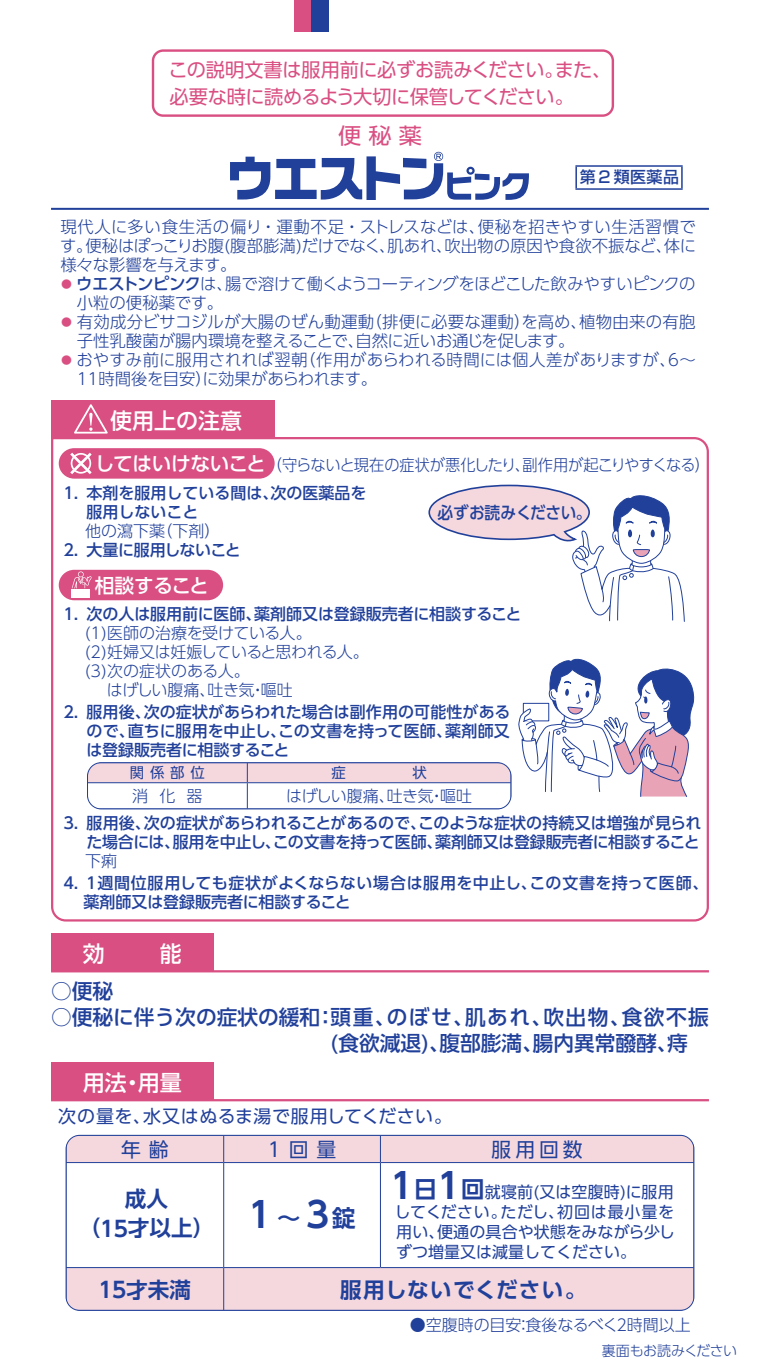
<style>
.page{position:relative;width:760px;height:1372px;background:#fff}
.page>*{position:absolute;margin:0;border:0;box-sizing:border-box;transform-origin:0 0}
.t1{font:22px "UD Shin Go Pro Medium 90 msp RKSJ H";color:#fff}
.t2{font:22px "UD Shin Go Pro Regular 90 msp RKSJ H";color:#d94f82;scale:1.05 1}
.t3{font:21.6px/29px "UD Shin Go Pro De Bold 90 msp RKSJ H";color:#21409a}
.t4{font:21.6px "UD Shin Go Pro De Bold 90 msp RKSJ H";letter-spacing:.055em;color:#21409a}
.t5{font:20.8px/26px "UD Shin Go Pro Medium 90 msp RKSJ H";color:#21409a}
.t6{font:19.8px "UD Shin Go Pro Regular 90 msp RKSJ H";letter-spacing:.3em;color:#21409a}
.t7{font:19.6px "UD Shin Go Pro Medium 90 msp RKSJ H";letter-spacing:-.03em;color:#fff}
.t8{font:19.2px/26.4px "UD Shin Go Pro Regular 90 msp RKSJ H";letter-spacing:-.03em;color:#d94f82}
.t9{font:18px "UD Shin Go Pro Regular 90 msp RKSJ H";letter-spacing:.025em;color:#21409a}
.t10{font:16.8px "UD Shin Go Pro Medium 90 msp RKSJ H";letter-spacing:-.005em;color:#21409a;scale:.93 1}
.t11{font:16.4px/19px "UD Shin Go Pro Light 90 msp RKSJ H";letter-spacing:-.005em;color:#21409a;text-align:justify}
.t12{font:16px/19px "UD Shin Go Pro Medium 90 msp RKSJ H";color:#21409a}
.t13{font:16px "UD Shin Go Pro Light 90 msp RKSJ H";letter-spacing:-.02em;color:#21409a}
.t14{font:16px/20px "UD Shin Go Pro Regular 90 msp RKSJ H";color:#21409a;text-align:justify}
.t15{font:16px "UD Shin Go Pro Light 90 msp RKSJ H";letter-spacing:-.02em;color:#21409a;scale:.95 1}
.t16{font:16px "UD Shin Go Pro Medium 90 msp RKSJ H";letter-spacing:-.03em;color:#21409a}
.t17{font:16px "UD Shin Go Pro Light 90 msp RKSJ H";color:#21409a}
.t18{font:16px "Shin Go Pro Medium 90 msp RKSJ H";letter-spacing:.025em;color:#21409a}
.t19{font:14.4px "UD Shin Go Pro Regular 90 msp RKSJ H";color:#21409a}
.t20{font:14px "UD Shin Go Pro Light 90 msp RKSJ H";letter-spacing:-.03em;color:#21409a}
.s1{font-family:"UD Shin Go Pro Medium 90 msp RKSJ H"}
.s2{font-family:"UD Shin Go Pro Medium 90 msp RKSJ H";font-size:19.6px;color:#fff}
.s3{font-family:"UD Shin Go Pro De Bold 90 msp RKSJ H";font-size:35px}
.s4{font-family:"UD Shin Go Pro De Bold 90 msp RKSJ H";font-size:23.4px}
</style>
<div class="page">
<div style="left:51px;top:400px;width:223px;height:39px;background:#d94f82"></div>
<svg style="left:74px;top:404px;width:34px;height:30px"></svg>
<div style="left:51px;top:934px;width:163px;height:37px;background:#d94f82"></div>
<hr style="left:51px;top:970px;width:658px;height:2px;background:#d94f82">
<div style="left:51px;top:1062px;width:163px;height:38px;background:#d94f82"></div>
<hr style="left:51px;top:1099px;width:658px;height:2px;background:#d94f82">
<svg style="left:67px;top:1136px;width:626px;height:173px"></svg>
<hr style="left:66px;top:1135px;width:158px;height:1px;background:#21409a">
<svg style="left:223px;top:1137px;width:1px;height:25px"></svg>
<hr style="left:380px;top:1135px;width:314px;height:1px;background:#21409a">
<svg style="left:380px;top:1137px;width:1px;height:25px"></svg>
<hr style="left:66px;top:1162px;width:158px;height:1px;background:#21409a">
<hr style="left:224px;top:1162px;width:156px;height:1px;background:#21409a">
<hr style="left:223px;top:1163px;width:1px;height:104px;background:#21409a">
<hr style="left:380px;top:1162px;width:314px;height:1px;background:#21409a">
<hr style="left:380px;top:1163px;width:1px;height:104px;background:#21409a">
<hr style="left:66px;top:1267px;width:158px;height:1px;background:#21409a">
<hr style="left:66px;top:1268px;width:1px;height:42px;background:#21409a">
<hr style="left:224px;top:1267px;width:156px;height:1px;background:#21409a">
<hr style="left:223px;top:1268px;width:1px;height:42px;background:#21409a">
<hr style="left:380px;top:1267px;width:314px;height:1px;background:#21409a">
<hr style="left:693px;top:1268px;width:1px;height:42px;background:#21409a">
<hr style="left:66px;top:1310px;width:628px;height:1px;background:#21409a">
<div style="left:66px;top:1135px;width:628px;height:176px;border:1px solid #21409a;border-radius:14px"></div>
<hr style="left:575px;top:165px;width:107px;height:2px;background:#21409a">
<hr style="left:575px;top:167px;width:2px;height:21px;background:#21409a">
<svg style="left:681px;top:167px;width:1px;height:21px"></svg>
<hr style="left:575px;top:188px;width:107px;height:2px;background:#21409a">
<div style="left:152px;top:49px;width:462px;height:68px;border:2px solid #d94f82;border-radius:10px"></div>
<div style="left:295px;top:0;width:17px;height:31px;background:#d94f82"></div>
<div style="left:312px;top:0;width:17px;height:31px;background:#21409a"></div>
<hr style="left:51px;top:208px;width:658px;height:2px;background:#21409a">
<svg style="left:230px;top:152px;width:299px;height:48px"></svg>
<svg style="left:51px;top:436px;width:658px;height:486px"></svg>
<p class="t8" style="left:168px;top:59px;width:444px">この説明文書は服用前に必ずお読みください。また、必要な時に読めるよう大切に保管してください。</p>
<h1 class="t2" style="left:338px;top:127px;width:81px">便秘薬</h1>
<p class="t18" style="left:579px;top:171px;width:101px">第２類医薬品</p>
<p class="t11" style="left:60px;top:220px;width:637px">現代人に多い食生活の偏り・運動不足・ストレスなどは、便秘を招きやすい生活習慣です。便秘はぽっこりお腹(腹部膨満)だけでなく、肌あれ、吹出物の原因や食欲不振など、体に様々な影響を与えます。</p>
<p class="t11" style="left:76px;top:277px;width:621px;text-align:left"><span class="s1">ウエストンピンク</span>は、腸で溶けて働くようコーティングをほどこした飲みやすいピンクの小粒の便秘薬です。<br>有効成分ビサコジルが大腸のぜん動運動（排便に必要な運動）を高め、植物由来の有胞子性乳酸菌が腸内環境を整えることで、自然に近いお通じを促します。<br>おやすみ前に服用されれば翌朝（作用があらわれる時間には個人差がありますが、6～11時間後を目安）に効果があらわれます。</p>
<h1 class="t1" style="left:110px;top:412px;width:133px">使用上の注意</h1>
<p class="t15" style="left:95px;top:459px;width:649px"><span class="s2">してはいけないこと</span>（守らないと現在の症状が悪化したり、副作用が起こりやすくなる）</p>
<p class="t12" style="left:87px;top:486px;width:281px;text-indent:-26px">１． 本剤を服用している間は、次の医薬品を服用しないこと</p>
<p class="t13" style="left:85px;top:525px;width:137px">他の瀉下薬（下剤）</p>
<p class="t16" style="left:61px;top:544px;width:181px">２．大量に服用しないこと</p>
<p class="t7" style="left:95px;top:578px;width:116px">相談すること</p>
<p class="t12" style="left:61px;top:607px;width:462px">１．次の人は服用前に医師、薬剤師又は登録販売者に相談すること</p>
<p class="t13" style="left:85px;top:627px;width:228px">(1)医師の治療を受けている人。</p>
<p class="t13" style="left:85px;top:646px;width:286px">(2)妊婦又は妊娠していると思われる人。</p>
<p class="t17" style="left:85px;top:665px;width:166px">(3)次の症状のある人。</p>
<p class="t13" style="left:107px;top:684px;width:188px">はげしい腹痛、吐き気・嘔吐</p>
<p class="t12" style="left:86px;top:704px;width:425px;text-align:justify;text-indent:-25px">２． 服用後、次の症状があらわれた場合は副作用の可能性があるので、直ちに服用を中止し、この文書を持って医師、薬剤師又は登録販売者に相談すること</p>
<p class="t19" style="left:130px;top:767px;width:76px">関係部位</p>
<p class="t13" style="left:132px;top:790px;width:72px">消　化　器</p>
<p class="t13" style="left:286px;top:790px;width:188px">はげしい腹痛、吐き気・嘔吐</p>
<p class="t12" style="left:61px;top:816px;width:642px;text-align:right">３． 服用後、次の症状があらわれることがあるので、このような症状の持続又は増強が見られた場合には、服用を中止し、この文書を持って医師、薬剤師又は登録販売者に相談すること</p>
<p class="t13" style="left:85px;top:855px;width:33px">下痢</p>
<p class="t12" style="left:84px;top:876px;width:626px;text-indent:-23px">４．１週間位服用しても症状がよくならない場合は服用を中止し、この文書を持って医師、薬剤師又は登録販売者に相談すること</p>
<h1 class="t1" style="left:83px;top:945px;width:23px">効</h1>
<h1 class="t1" style="left:160px;top:945px;width:23px">能</h1>
<p class="t5" style="left:51px;top:981px;width:64px">○便秘</p>
<p class="t5" style="left:330px;top:1007px;width:380px;text-indent:-279px">○便秘に伴う次の症状の緩和： 頭重、のぼせ、肌あれ、吹出物、食欲不振(食欲減退)、腹部膨満、腸内異常醱酵、痔</p>
<h1 class="t1" style="left:83px;top:1074px;width:100px">用法・用量</h1>
<p class="t9" style="left:58px;top:1109px;width:395px">次の量を、水又はぬるま湯で服用してください。</p>
<p class="t6" style="left:121px;top:1142px;width:49px">年齢</p>
<p class="t6" style="left:268px;top:1142px;width:70px">1回量</p>
<p class="t6" style="left:491px;top:1142px;width:93px">服用回数</p>
<h2 class="t3" style="left:79px;top:1187px;width:278px;text-indent:46px">成人<br>（１５才以上） <sup>1</sup> <sup>～</sup> <sup>3</sup><sup>錠</sup></h2>
<p class="t10" style="left:437px;top:507px;width:167px">必ずお読みください。</p>
<p class="t14" style="left:390px;top:1184px;width:286px"><span class="s3">1</span><span class="s4">日</span><span class="s3">1</span><span class="s4">回</span>就寝前(又は空腹時)に服用してください。ただし、初回は最小量を用い、便通の具合や状態をみながら少しずつ増量又は減量してください。</p>
<h2 class="t3" style="left:95px;top:1278px;width:98px">１５才未満</h2>
<h2 class="t4" style="left:340px;top:1282px;width:248px">服用しないでください。</h2>
<p class="t13" style="left:410px;top:1319px;width:282px">●空腹時の目安：食後なるべく２時間以上</p>
<p class="t20" style="left:602px;top:1346px;width:137px">裏面もお読みください</p>
</div>
